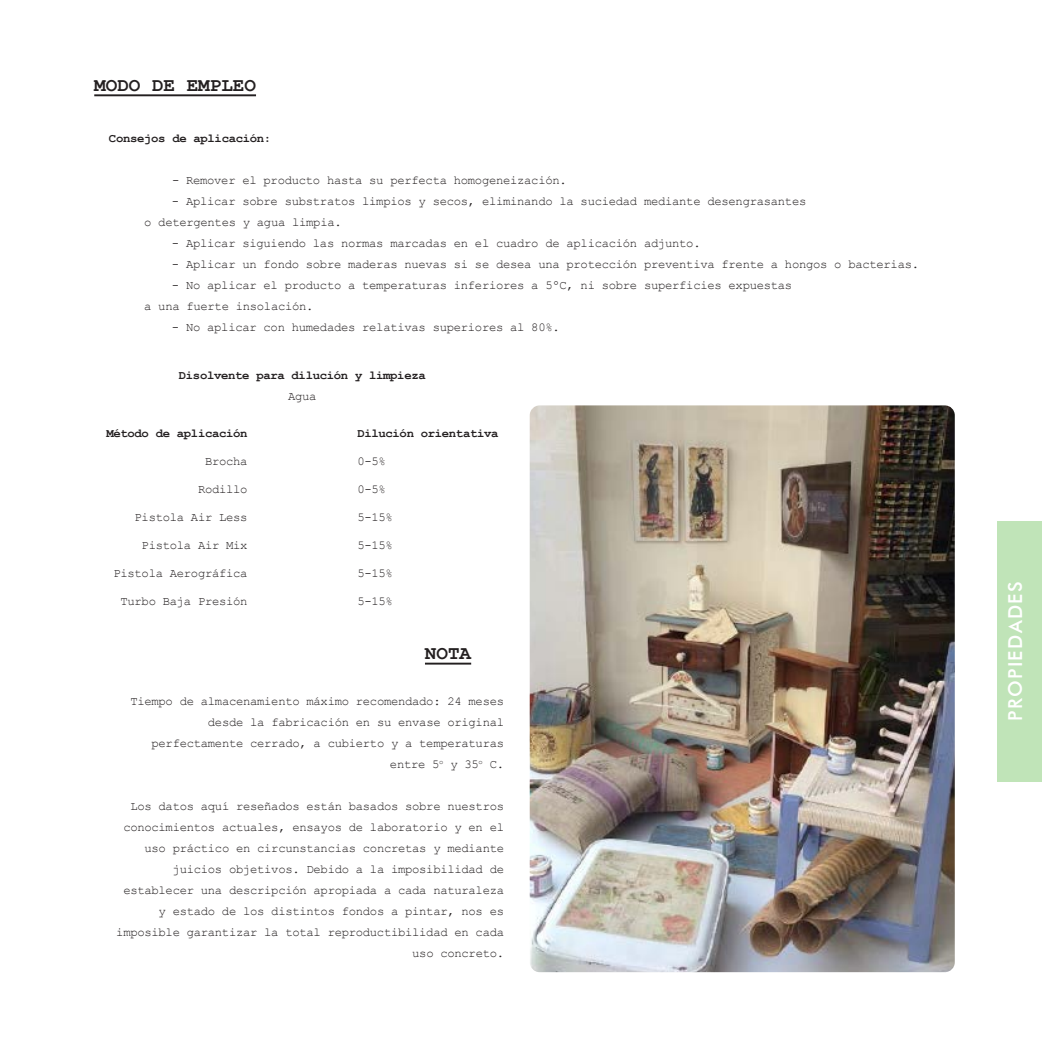
<style>
.page{position:relative;width:1042px;height:1042px;background:#fff}
.page>*{position:absolute;margin:0;border:0;box-sizing:border-box;transform-origin:0 0}
.t1{font:700 19.25px "Courier New";color:#231f20}
.t2{font:500 19.25px "Futura BT";letter-spacing:.075em;color:#fff}
.t3{font:12.25px/21px "Courier New";letter-spacing:-.025em;color:#231f20}
.t4{font:700 12.25px "Courier New";letter-spacing:-.025em;color:#231f20}
</style>
<div class="page">
<div style="left:997px;top:521px;width:45px;height:260px;background:#c0e4b8"></div>
<hr style="left:94px;top:94px;width:162px;height:2px;background:#231f20">
<hr style="left:425px;top:663px;width:46px;height:1px;background:#231f20">
<img style="left:530px;top:405px;width:425px;height:567px">
<h1 class="t1" style="left:94px;top:73px;width:163px">MODO DE EMPLEO</h1>
<p class="t4" style="left:109px;top:130px;width:164px">Consejos de aplicación:</p>
<p class="t3" style="left:172px;top:169px;width:396px">- Remover el producto hasta su perfecta homogeneización.</p>
<p class="t3" style="left:144px;top:190px;width:664px;text-indent:28px">- Aplicar sobre substratos limpios y secos, eliminando la suciedad mediante desengrasantes o detergentes y agua limpia.</p>
<p class="t3" style="left:172px;top:232px;width:530px">- Aplicar siguiendo las normas marcadas en el cuadro de aplicación adjunto.</p>
<p class="t3" style="left:172px;top:253px;width:748px">- Aplicar un fondo sobre maderas nuevas si se desea una protección preventiva frente a hongos o bacterias.</p>
<p class="t3" style="left:144px;top:274px;width:649px;text-indent:28px">- No aplicar el producto a temperaturas inferiores a 5ºC, ni sobre superficies expuestas a una fuerte insolación.</p>
<p class="t3" style="left:172px;top:316px;width:389px">- No aplicar con humedades relativas superiores al 80%.</p>
<p class="t4" style="left:179px;top:367px;width:248px">Disolvente para dilución y limpieza</p>
<p class="t3" style="left:288px;top:385px;width:30px">Agua</p>
<p class="t4" style="left:357px;top:425px;width:143px">Dilución orientativa</p>
<p class="t3" style="left:357px;top:450px;width:30px">0-5%</p>
<p class="t3" style="left:357px;top:478px;width:30px">0-5%</p>
<p class="t3" style="left:357px;top:506px;width:37px">5-15%</p>
<p class="t3" style="left:357px;top:534px;width:37px">5-15%</p>
<p class="t3" style="left:357px;top:562px;width:37px">5-15%</p>
<p class="t3" style="left:357px;top:590px;width:37px">5-15%</p>
<p class="t4" style="left:106px;top:425px;width:143px">Método de aplicación</p>
<p class="t3" style="left:205px;top:450px;width:44px">Brocha</p>
<p class="t3" style="left:198px;top:478px;width:51px">Rodillo</p>
<p class="t3" style="left:135px;top:506px;width:115px">Pistola Air Less</p>
<p class="t3" style="left:142px;top:534px;width:107px">Pistola Air Mix</p>
<p class="t3" style="left:113px;top:562px;width:136px">Pistola Aerográfica</p>
<p class="t3" style="left:120px;top:590px;width:129px">Turbo Baja Presión</p>
<h1 class="t1" style="left:425px;top:641px;width:48px">NOTA</h1>
<p class="t3" style="left:130px;top:690px;width:375px;text-align:right">Tiempo de almacenamiento máximo recomendado: 24 meses desde la fabricación en su envase original perfectamente cerrado, a cubierto y a temperaturas entre 5<sup>o</sup> y 35<sup>o</sup> C.</p>
<p class="t3" style="left:116px;top:795px;width:389px;text-align:right">Los datos aquí reseñados están basados sobre nuestros conocimientos actuales, ensayos de laboratorio y en el uso práctico en circunstancias concretas y mediante juicios objetivos. Debido a la imposibilidad de establecer una descripción apropiada a cada naturaleza y estado de los distintos fondos a pintar, nos es imposible garantizar la total reproductibilidad en cada uso concreto.</p>
<h1 class="t2" style="left:1004px;top:721px;width:141px;rotate:-90deg">PROPIEDADES</h1>
</div>
